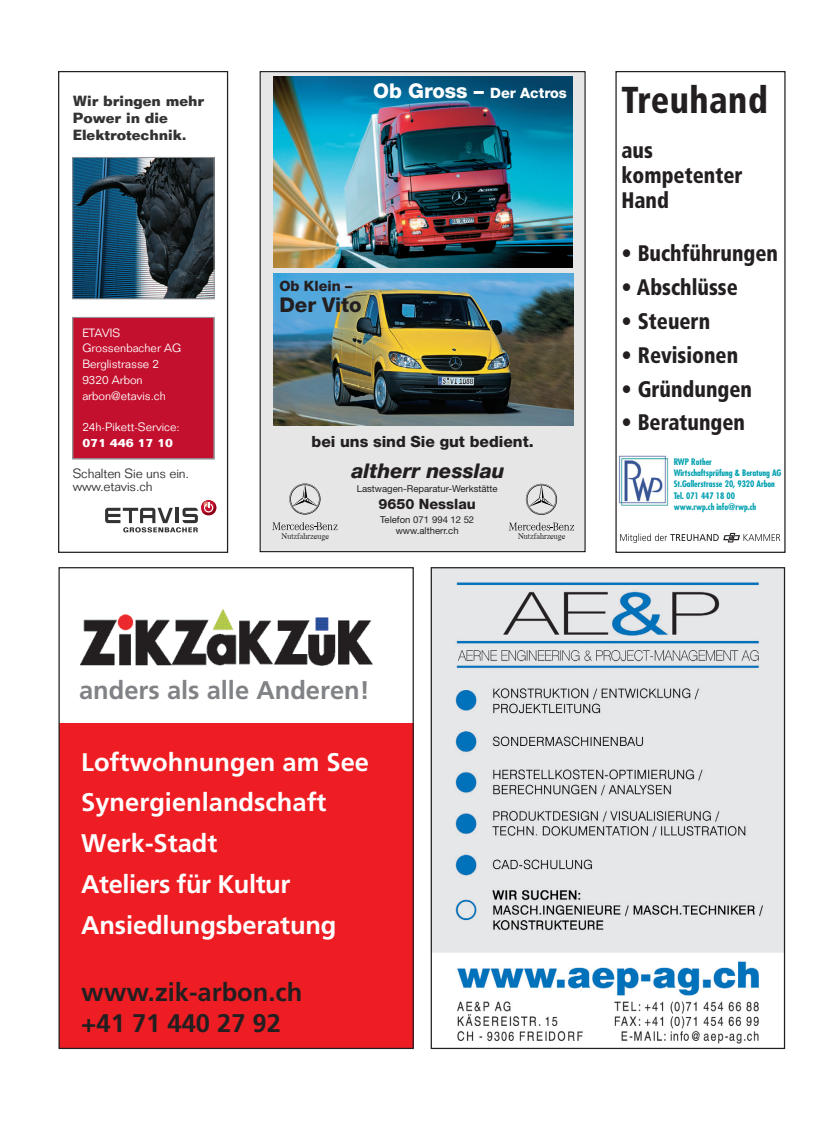
<style>
.page{position:relative;width:833px;height:1134px;background:#fff}
.page>*{position:absolute;margin:0;border:0;box-sizing:border-box;transform-origin:0 0}
.t1{font:900 condensed 37.5px "Frutiger";letter-spacing:.015em;color:#231f20;scale:.92 1}
.t2{font:700 25.5px/40.8px "Frutiger";color:#fff}
.t3{font:700 25.5px/30.6px "Frutiger";color:#231f20}
.t4{font:700 25.5px "Frutiger";color:#808285}
.t5{font:900 condensed 22.5px/25px "Frutiger";color:#231f20;scale:.92 1}
.t6{font:20.38px "Helvetica Neue Heavy Italic+CANROU";color:#231f20}
.t7{font:20.38px "Helvetica Neue Heavy+IFHFPW";color:#231f20}
.t8{font:15.5px "Helvetica Neue Heavy+IFHFPW";color:#231f20}
.t9{font:14.5px/17px "Folio Bold+BZBGYV";color:#333}
.t10{font:14.25px "Helvetica Neue Heavy+IFHFPW";color:#231f20}
.t11{font:14.25px "Helvetica Neue Heavy+IFHFPW";color:#fff}
.t12{font:13.12px/13.1px "Folio Light+RRNGKD";letter-spacing:-.01em;color:#333}
.t13{font:11.75px/15.8px "Folio Light+RRNGKD";color:#fff}
.t14{font:9.5px/11.4px "Helvetica Neue Roman+PWFXUG";color:#231f20;text-align:center}
.t15{font:8.88px "Times Roman+T42+JPDSXM";color:#231f20;scale:.9 1}
.t16{font:700 condensed 8.75px/11.2px "Futura";letter-spacing:-.01em;color:#00a0b0}
.s1{font-family:"Folio Bold+BZBGYV"}
.s2{font-size:20.38px}
</style>
<div class="page">
<img style="left:259px;top:71px;width:327px;height:482px">
<img style="left:618px;top:455px;width:51px;height:50px">
<img style="left:620px;top:532px;width:161px;height:11px">
<svg style="left:60px;top:662px;width:352px;height:385px;fill:#ee1d23"></svg>
<img style="left:80px;top:608px;width:292px;height:57px">
<img style="left:433px;top:569px;width:350px;height:475px">
<svg style="left:72px;top:157px;width:143px;height:303px;background:#7c394f"></svg>
<svg style="left:105px;top:500px;width:111px;height:32px"></svg>
<div style="left:58px;top:71px;width:170px;height:482px;border:1px solid #231f20"></div>
<p class="t9" style="left:73px;top:94px;width:133px">Wir bringen mehr<br>Power in die<br>Elektrotechnik.</p>
<p class="t13" style="left:82px;top:325px;width:100px">ETAVIS<br>Grossenbacher AG<br>Berglistrasse 2<br>9320 Arbon arbon@etavis.ch</p>
<p class="t13" style="left:82px;top:419px;width:99px">24h-Pikett-Service:<br><span class="s1">071 446 17 10</span></p>
<p class="t12" style="left:73px;top:467px;width:118px">Schalten Sie uns ein. www.etavis.ch</p>
<p class="t11" style="left:373px;top:88px;width:195px"><span class="s2">Ob Gross –</span> Der Actros</p>
<p class="t10" style="left:279px;top:280px;width:74px">Ob Klein –</p>
<p class="t7" style="left:279px;top:298px;width:84px">Der Vito</p>
<p class="t8" style="left:311px;top:436px;width:224px">bei uns sind Sie gut bedient.</p>
<p class="t15" style="left:281px;top:530px;width:54px">Nutzfahrzeuge</p>
<p class="t6" style="left:351px;top:459px;width:155px">altherr nesslau</p>
<p class="t14" style="left:357px;top:483px;width:142px">Lastwagen-Reparatur-Werkstätte</p>
<p class="t10" style="left:378px;top:499px;width:99px">9650 Nesslau</p>
<p class="t14" style="left:380px;top:514px;width:96px">Telefon 071 994 12 52 www.altherr.ch</p>
<p class="t15" style="left:518px;top:531px;width:54px">Nutzfahrzeuge</p>
<p class="t1" style="left:621px;top:86px;width:161px">Treuhand</p>
<p class="t5" style="left:621px;top:140px;width:133px">aus kompetenter<br>Hand</p>
<p class="t5" style="left:621px;top:244px;width:172px">• Buchführungen</p>
<p class="t5" style="left:621px;top:277px;width:128px">• Abschlüsse</p>
<p class="t5" style="left:621px;top:311px;width:98px">• Steuern</p>
<p class="t5" style="left:621px;top:345px;width:128px">• Revisionen</p>
<p class="t5" style="left:621px;top:379px;width:143px">• Gründungen</p>
<p class="t5" style="left:621px;top:412px;width:136px">• Beratungen</p>
<p class="t16" style="left:673px;top:457px;width:109px">RWP Rother<br>Wirtschaftsprüfung &amp; Beratung AG<br>St.Gallerstrasse 20, 9320 Arbon<br>Tel. 071 447 18 00<br>www.rwp.ch info@rwp.ch</p>
<p class="t4" style="left:79px;top:680px;width:292px">anders als alle Anderen!</p>
<p class="t2" style="left:81px;top:743px;width:289px">Loftwohnungen am See<br>Synergienlandschaft<br>Werk-Stadt<br>Ateliers für Kultur<br>Ansiedlungsberatung</p>
<p class="t3" style="left:81px;top:979px;width:223px">www.zik-arbon.ch +41 71 440 27 92</p>
</div>
